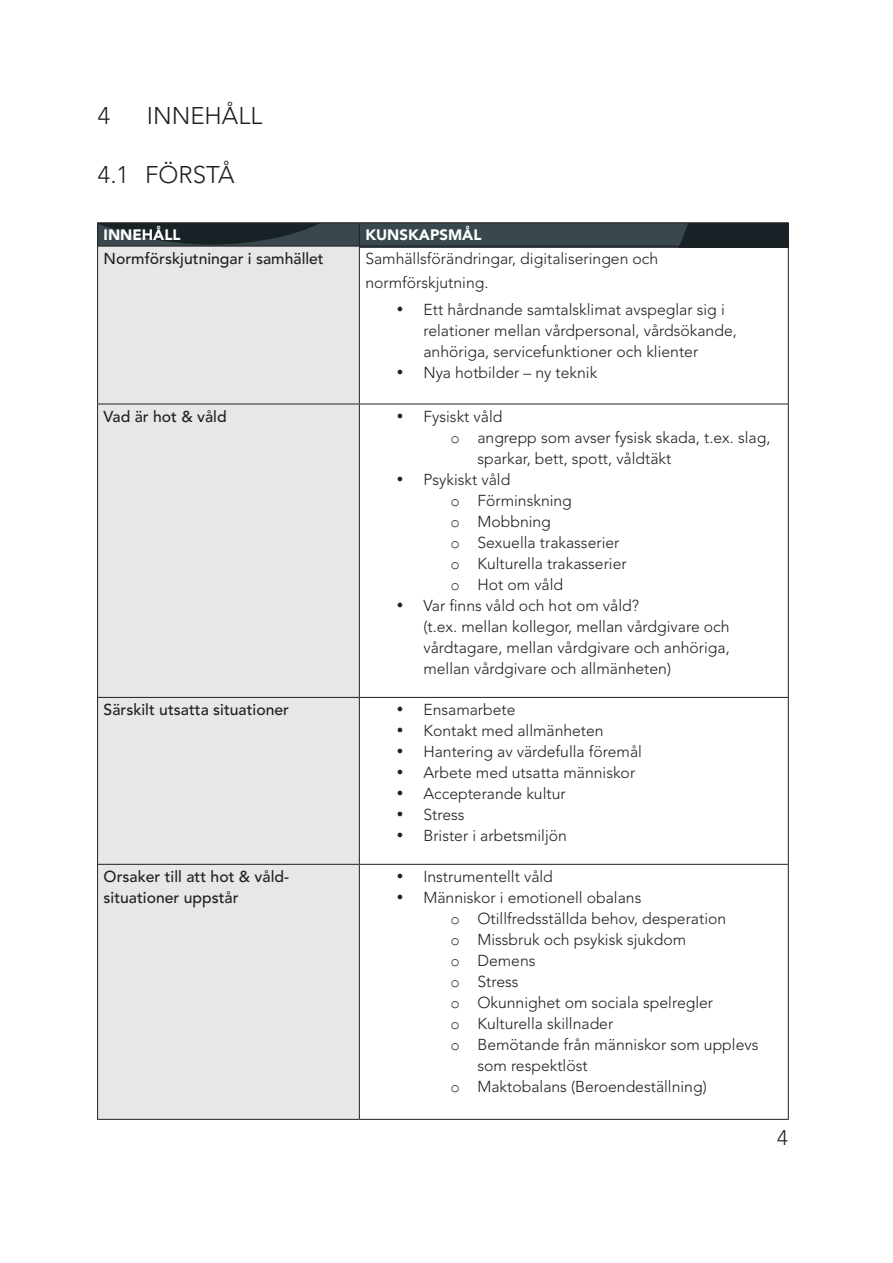
<style>
.page{position:relative;width:893px;height:1263px;background:#fff}
.page>*{position:absolute;margin:0;border:0;box-sizing:border-box;transform-origin:0 0}
.Heading_1{font:300 24px "Avenir LT Std";color:#231f20}
.Heading_2{font:300 24px "Avenir LT Std";color:#231f20}
.t1{font:300 21px "Avenir LT Std";color:#231f20}
.t2{font:300 15.75px/21px "Avenir LT Std";color:#231f20}
.t3{font:500 15.75px/21px "Avenir LT Std";color:#231f20}
.t4{font:900 15px "Avenir LT Std";color:#fff}
.s1{font-family:"Courier New";font-weight:400}
</style>
<div class="page">
<div style="left:98px;top:247px;width:261px;height:872px;background:#e6e7e9"></div>
<hr style="left:97px;top:222px;width:262px;height:1px;background:#231f20">
<hr style="left:359px;top:222px;width:430px;height:1px;background:#231f20">
<svg style="left:97px;top:223px;width:692px;height:23px;background:#2c393e"></svg>
<hr style="left:97px;top:246px;width:262px;height:1px;background:#231f20">
<hr style="left:97px;top:246px;width:1px;height:158px;background:#231f20">
<hr style="left:359px;top:246px;width:430px;height:1px;background:#231f20">
<hr style="left:359px;top:246px;width:1px;height:158px;background:#231f20">
<hr style="left:788px;top:246px;width:1px;height:158px;background:#231f20">
<hr style="left:97px;top:404px;width:262px;height:1px;background:#231f20">
<hr style="left:97px;top:404px;width:1px;height:293px;background:#231f20">
<hr style="left:359px;top:404px;width:430px;height:1px;background:#231f20">
<hr style="left:359px;top:404px;width:1px;height:293px;background:#231f20">
<hr style="left:788px;top:404px;width:1px;height:293px;background:#231f20">
<hr style="left:97px;top:697px;width:262px;height:1px;background:#231f20">
<hr style="left:97px;top:698px;width:1px;height:166px;background:#231f20">
<hr style="left:359px;top:697px;width:430px;height:1px;background:#231f20">
<hr style="left:359px;top:698px;width:1px;height:166px;background:#231f20">
<hr style="left:788px;top:698px;width:1px;height:166px;background:#231f20">
<hr style="left:97px;top:864px;width:262px;height:1px;background:#231f20">
<hr style="left:97px;top:865px;width:1px;height:254px;background:#231f20">
<hr style="left:359px;top:864px;width:430px;height:1px;background:#231f20">
<hr style="left:359px;top:865px;width:1px;height:254px;background:#231f20">
<hr style="left:788px;top:865px;width:1px;height:254px;background:#231f20">
<hr style="left:97px;top:1119px;width:262px;height:1px;background:#231f20">
<hr style="left:359px;top:1119px;width:430px;height:1px;background:#231f20">
<p class="Heading_1" style="left:98px;top:102px;width:14px">4</p>
<p class="Heading_1" style="left:98px;top:161px;width:33px">4.1</p>
<p class="Heading_1" style="left:147px;top:102px;width:117px">INNEHÅLL</p>
<p class="Heading_2" style="left:145px;top:161px;width:91px">FÖRSTÅ</p>
<p class="t4" style="left:104px;top:226px;width:78px">INNEHÅLL</p>
<p class="t4" style="left:365px;top:226px;width:118px">KUNSKAPSMÅL</p>
<p class="t3" style="left:104px;top:248px;width:222px">Normförskjutningar i samhället</p>
<p class="t2" style="left:365px;top:248px;width:294px">Samhällsförändringar, digitaliseringen och</p>
<p class="t2" style="left:365px;top:272px;width:125px">normförskjutning.</p>
<p class="t2" style="left:423px;top:299px;width:315px;text-indent:-27px">• Ett hårdnande samtalsklimat avspeglar sig i relationer mellan vårdpersonal, vårdsökande, anhöriga, servicefunktioner och klienter</p>
<p class="t2" style="left:396px;top:362px;width:202px">• Nya hotbilder – ny teknik</p>
<p class="t3" style="left:104px;top:406px;width:125px">Vad är hot &amp; våld</p>
<p class="t2" style="left:396px;top:406px;width:108px">• Fysiskt våld</p>
<p class="t2" style="left:477px;top:427px;width:294px;text-indent:-27px"><span class="s1">o</span> angrepp som avser fysisk skada, t.ex. slag, sparkar, bett, spott, våldtäkt</p>
<p class="t2" style="left:396px;top:469px;width:115px">• Psykiskt våld</p>
<p class="t2" style="left:450px;top:490px;width:123px"><span class="s1">o</span> Förminskning</p>
<p class="t2" style="left:450px;top:511px;width:102px"><span class="s1">o</span> Mobbning</p>
<p class="t2" style="left:450px;top:532px;width:171px"><span class="s1">o</span> Sexuella trakasserier</p>
<p class="t2" style="left:450px;top:553px;width:178px"><span class="s1">o</span> Kulturella trakasserier</p>
<p class="t2" style="left:450px;top:574px;width:114px"><span class="s1">o</span> Hot om våld</p>
<p class="t2" style="left:423px;top:595px;width:308px;text-indent:-27px">• Var finns våld och hot om våld?<br>(t.ex. mellan kollegor, mellan vårdgivare och vårdtagare, mellan vårdgivare och anhöriga, mellan vårdgivare och allmänheten)</p>
<p class="t3" style="left:104px;top:700px;width:187px">Särskilt utsatta situationer</p>
<p class="t2" style="left:396px;top:699px;width:121px">• Ensamarbete</p>
<p class="t2" style="left:396px;top:720px;width:209px">• Kontakt med allmänheten</p>
<p class="t2" style="left:396px;top:741px;width:247px">• Hantering av värdefulla föremål</p>
<p class="t2" style="left:396px;top:762px;width:240px">• Arbete med utsatta människor</p>
<p class="t2" style="left:396px;top:783px;width:171px">• Accepterande kultur</p>
<p class="t2" style="left:396px;top:804px;width:70px">• Stress</p>
<p class="t2" style="left:396px;top:825px;width:172px">• Brister i arbetsmiljön</p>
<p class="t3" style="left:104px;top:867px;width:187px">Orsaker till att hot &amp; våld&shy;situationer uppstår</p>
<p class="t2" style="left:396px;top:866px;width:158px">• Instrumentellt våld</p>
<p class="t2" style="left:396px;top:887px;width:246px">• Människor i emotionell obalans</p>
<p class="t2" style="left:450px;top:908px;width:277px"><span class="s1">o</span> Otillfredsställda behov, desperation</p>
<p class="t2" style="left:450px;top:929px;width:237px"><span class="s1">o</span> Missbruk och psykisk sjukdom</p>
<p class="t2" style="left:450px;top:950px;width:87px"><span class="s1">o</span> Demens</p>
<p class="t2" style="left:450px;top:971px;width:70px"><span class="s1">o</span> Stress</p>
<p class="t2" style="left:450px;top:992px;width:264px"><span class="s1">o</span> Okunnighet om sociala spelregler</p>
<p class="t2" style="left:450px;top:1013px;width:164px"><span class="s1">o</span> Kulturella skillnader</p>
<p class="t2" style="left:477px;top:1034px;width:283px;text-indent:-27px"><span class="s1">o</span> Bemötande från människor som upplevs som respektlöst</p>
<p class="t2" style="left:450px;top:1076px;width:258px"><span class="s1">o</span> Maktobalans (Beroendeställning)</p>
<p class="t1" style="left:777px;top:1125px;width:12px">4</p>
</div>
